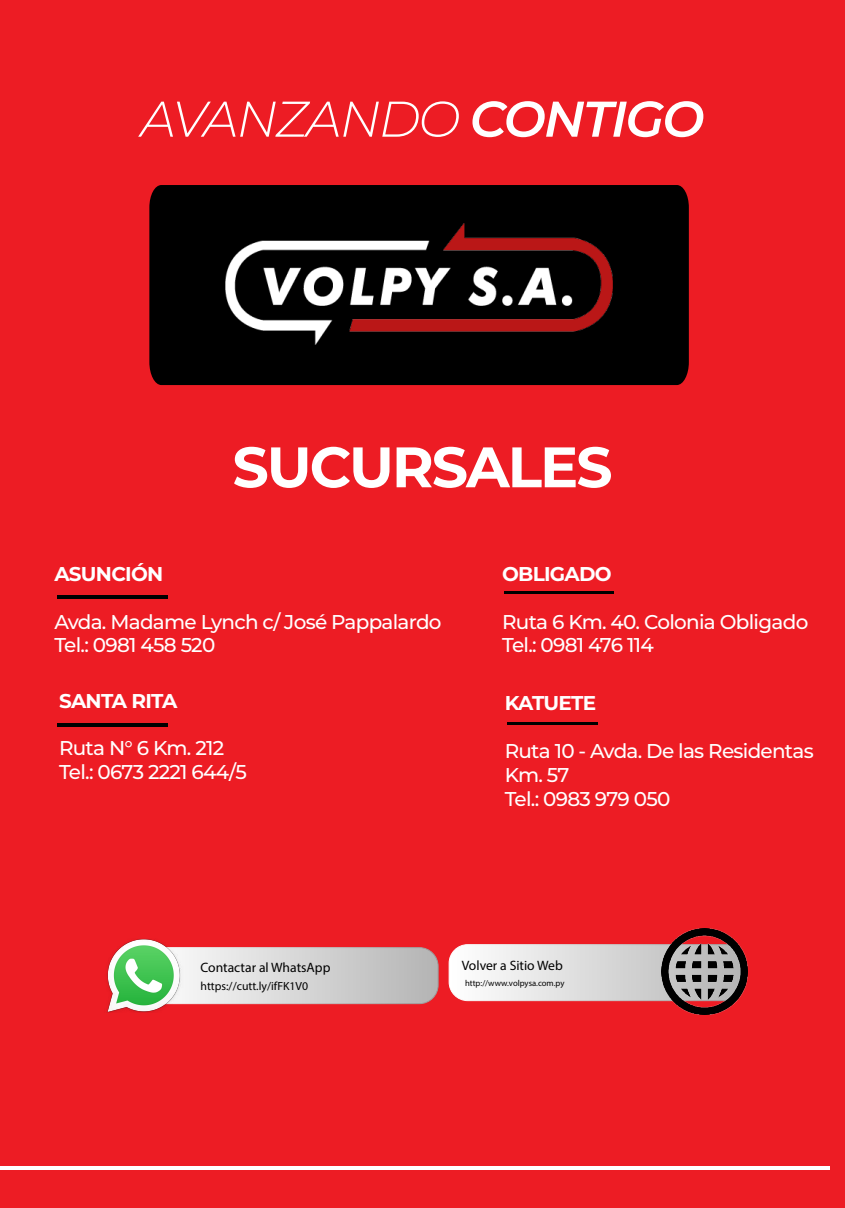
<style>
.page{position:relative;width:845px;height:1208px;background:#fff}
.page>*{position:absolute;margin:0;border:0;box-sizing:border-box;transform-origin:0 0}
.t1{font:700 57px "Montserrat";letter-spacing:-.035em;color:#fff}
.t2{font:italic 300 50.1px "Montserrat";letter-spacing:-.035em;color:#fff}
.t3{font:500 20px/23.9px "Montserrat";letter-spacing:-.035em;color:#fff}
.t4{font:700 20px "Montserrat";letter-spacing:-.035em;color:#fff}
.t5{font:13.6px "Myriad Pro";color:#000}
.t6{font:11.8px "Myriad Pro";color:#000}
.t7{font:8.6px "Myriad Pro";color:#000}
.s1{font-weight:600}
</style>
<div class="page">
<div style="left:0;top:0;width:844px;height:1208px;background:#ed1c24"></div>
<div style="left:149px;top:185px;width:539px;height:200px;background:#000"></div>
<img style="left:225px;top:224px;width:387px;height:120px">
<hr style="left:57px;top:595px;width:110px;height:3px;background:#000">
<hr style="left:57px;top:723px;width:110px;height:3px;background:#000">
<hr style="left:507px;top:722px;width:90px;height:2px;background:#000">
<hr style="left:504px;top:591px;width:109px;height:2px;background:#000">
<hr style="left:0;top:1166px;width:829px;height:3px;background:#fff">
<svg style="left:209px;top:947px;width:229px;height:57px;background:#d1cfcf"></svg>
<div style="left:142px;top:947px;width:296px;height:57px;border:1px solid #fff;border-radius:19px"></div>
<svg style="left:450px;top:946px;width:211px;height:53px;background:#e3e2e2"></svg>
<div style="left:448px;top:944px;width:296px;height:57px;border:1px solid #fff;border-radius:19px"></div>
<img style="left:107px;top:939px;width:102px;height:74px">
<img style="left:661px;top:928px;width:86px;height:87px">
<h2 class="t2" style="left:140px;top:85px;width:565px">AVANZANDO <span class="s1">CONTIGO</span></h2>
<h1 class="t1" style="left:232px;top:426px;width:381px">SUCURSALES</h1>
<p class="t4" style="left:54px;top:559px;width:110px">ASUNCIÓN</p>
<p class="t3" style="left:54px;top:609px;width:388px">Avda. Madame Lynch c/ José Pappalardo<br>Tel.: 0981 458 520</p>
<p class="t4" style="left:59px;top:686px;width:120px">SANTA RITA</p>
<p class="t3" style="left:59px;top:735px;width:189px">Ruta N° 6 Km. 212<br>Tel.: 0673 2221 644/5</p>
<p class="t4" style="left:502px;top:559px;width:111px">OBLIGADO</p>
<p class="t3" style="left:502px;top:609px;width:307px">Ruta 6 Km. 40. Colonia Obligado<br>Tel.: 0981 476 114</p>
<p class="t4" style="left:504px;top:688px;width:93px">KATUETE</p>
<p class="t3" style="left:504px;top:738px;width:310px">Ruta 10 - Avda. De las Residentas<br>Km. 57<br>Tel.: 0983 979 050</p>
<p class="t5" style="left:200px;top:959px;width:131px">Contactar al WhatsApp</p>
<p class="t5" style="left:461px;top:957px;width:102px">Volver a Sitio Web</p>
<p class="t6" style="left:200px;top:978px;width:109px">https://cutt.ly/ifFK1V0</p>
<p class="t7" style="left:465px;top:978px;width:101px">http://www.volpysa.com.py</p>
</div>
